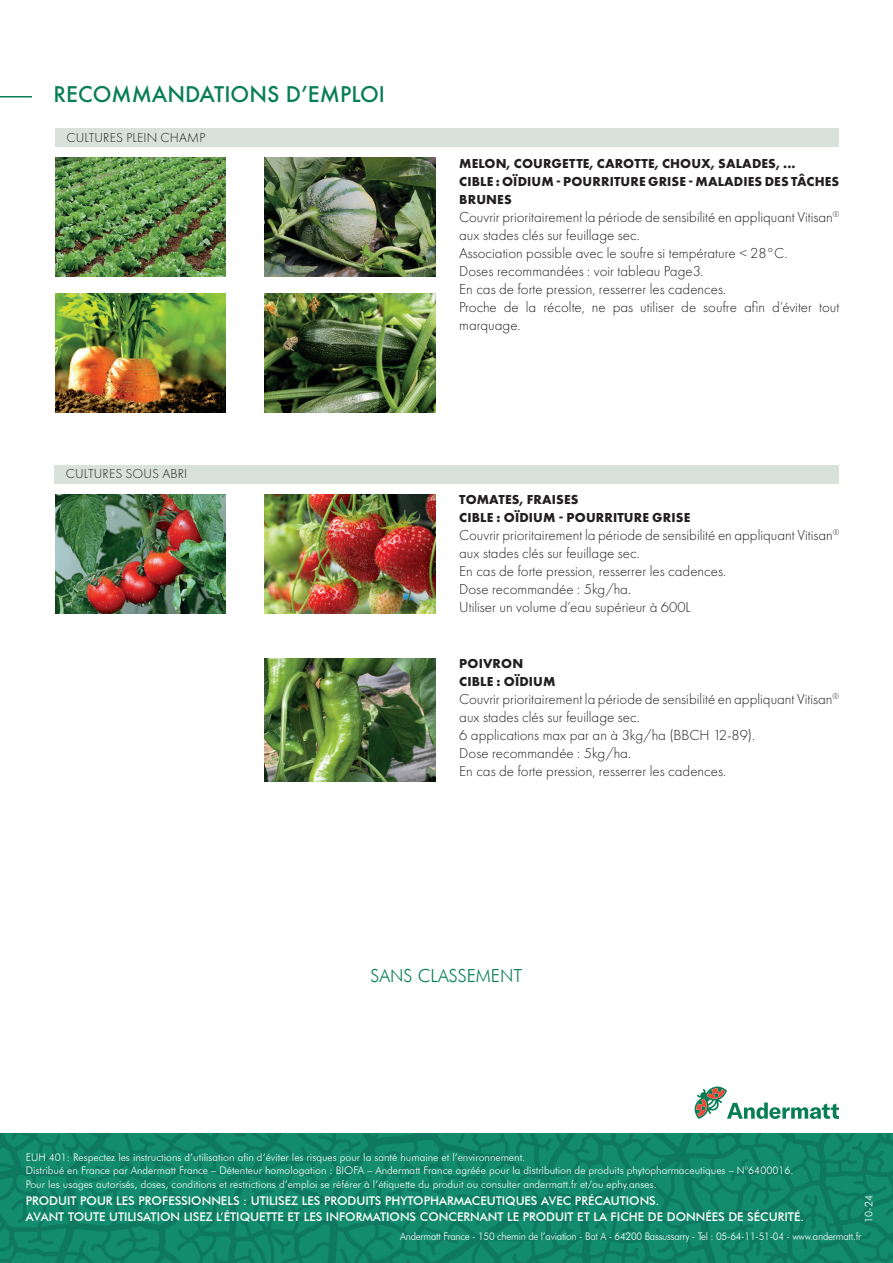
<style>
.page{position:relative;width:893px;height:1263px;background:#fff}
.page>*{position:absolute;margin:0;border:0;box-sizing:border-box;transform-origin:0 0}
.t1{font:500 21px "Futura";color:#087e54}
.t2{font:300 18px "Futura BT";color:#087e54}
.t3{font:300 15px/18px "Futura PT";color:#231f20}
.t4{font:700 13.5px/18px "Futura PT";letter-spacing:.01em;color:#231f20}
.t5{font:300 13.5px "Futura PT";letter-spacing:.01em;color:#231f20}
.t6{font:500 12px/16.5px "Futura BT";color:#fff}
.t7{font:300 10.5px/12.6px "Futura BT";color:#fff}
.t8{font:300 10.5px "Futura BT";letter-spacing:-.02em;color:#fff;scale:.94 1}
</style>
<div class="page">
<img style="left:0;top:1133px;width:893px;height:130px">
<svg style="left:694px;top:1086px;width:145px;height:33px"></svg>
<hr style="left:0;top:96px;width:32px;height:2px;background:#087e54">
<div style="left:55px;top:128px;width:784px;height:19px;background:#d8e2da"></div>
<img style="left:55px;top:157px;width:171px;height:120px">
<img style="left:264px;top:157px;width:171px;height:120px">
<div style="left:54px;top:465px;width:785px;height:18px;background:#d8e2da"></div>
<img style="left:55px;top:494px;width:171px;height:119px">
<img style="left:264px;top:494px;width:171px;height:119px">
<img style="left:264px;top:658px;width:171px;height:123px">
<img style="left:55px;top:293px;width:171px;height:120px">
<img style="left:264px;top:293px;width:171px;height:120px">
<h1 class="t1" style="left:54px;top:80px;width:333px">RECOMMANDATIONS D’EMPLOI</h1>
<p class="t5" style="left:66px;top:130px;width:140px">CULTURES PLEIN CHAMP</p>
<p class="t5" style="left:66px;top:466px;width:123px">CULTURES SOUS ABRI</p>
<p class="t4" style="left:459px;top:154px;width:381px">MELON, COURGETTE, CAROTTE, CHOUX, SALADES, ...<br>CIBLE : OÏDIUM - POURRITURE GRISE - MALADIES DES TÂCHES<br>BRUNES</p>
<p class="t3" style="left:459px;top:208px;width:382px">Couvrir prioritairement la période de sensibilité en appliquant Vitisan<sup>® </sup>aux stades clés sur feuillage sec.<br>Association possible avec le soufre si température &lt; 28°C.<br>Doses recommandées : voir tableau Page3.<br>En cas de forte pression, resserrer les cadences.<br>Proche de la récolte, ne pas utiliser de soufre afin d’éviter tout marquage.</p>
<p class="t4" style="left:459px;top:490px;width:232px">TOMATES, FRAISES<br>CIBLE : OÏDIUM - POURRITURE GRISE</p>
<p class="t3" style="left:459px;top:526px;width:382px">Couvrir prioritairement la période de sensibilité en appliquant Vitisan<sup>® </sup>aux stades clés sur feuillage sec.<br>En cas de forte pression, resserrer les cadences.<br>Dose recommandée : 5kg/ha.<br>Utiliser un volume d’eau supérieur à 600L</p>
<p class="t4" style="left:459px;top:654px;width:98px">POIVRON<br>CIBLE : OÏDIUM</p>
<p class="t3" style="left:459px;top:690px;width:381px">Couvrir prioritairement la période de sensibilité en appliquant Vitisan<sup>® </sup>aux stades clés sur feuillage sec.<br>6 applications max par an à 3kg/ha (BBCH 12-89).<br>Dose recommandée : 5kg/ha.<br>En cas de forte pression, resserrer les cadences.</p>
<p class="t2" style="left:370px;top:964px;width:154px">SANS CLASSEMENT</p>
<p class="t7" style="left:26px;top:1151px;width:769px">EUH 401: Respectez les instructions d’utilisation afin d‘éviter les risques pour la santé humaine et l’environnement.<br>Distribué en France par Andermatt France – Détenteur homologation : BIOFA – Andermatt France agréée pour la distribution de produits phytopharmaceutiques – N°6400016.</p>
<p class="t7" style="left:26px;top:1178px;width:632px">Pour les usages autorisés, doses, conditions et restrictions d’emploi se référer à l’étiquette du produit ou consulter andermatt.fr et/ou ephy.anses.</p>
<p class="t6" style="left:26px;top:1192px;width:780px">PRODUIT POUR LES PROFESSIONNELS : UTILISEZ LES PRODUITS PHYTOPHARMACEUTIQUES AVEC PRÉCAUTIONS.<br>AVANT TOUTE UTILISATION LISEZ L’ÉTIQUETTE ET LES INFORMATIONS CONCERNANT LE PRODUIT ET LA FICHE DE DONNÉES DE SÉCURITÉ.</p>
<p class="t8" style="left:400px;top:1230px;width:492px">Andermatt France - 150 chemin de l’aviation - Bat A - 64200 Bassussarry - Tel : 05-64-11-51-04 - www.andermatt.fr</p>
<p class="t7" style="left:862px;top:1223px;width:29px;rotate:-90deg">10-24</p>
</div>
